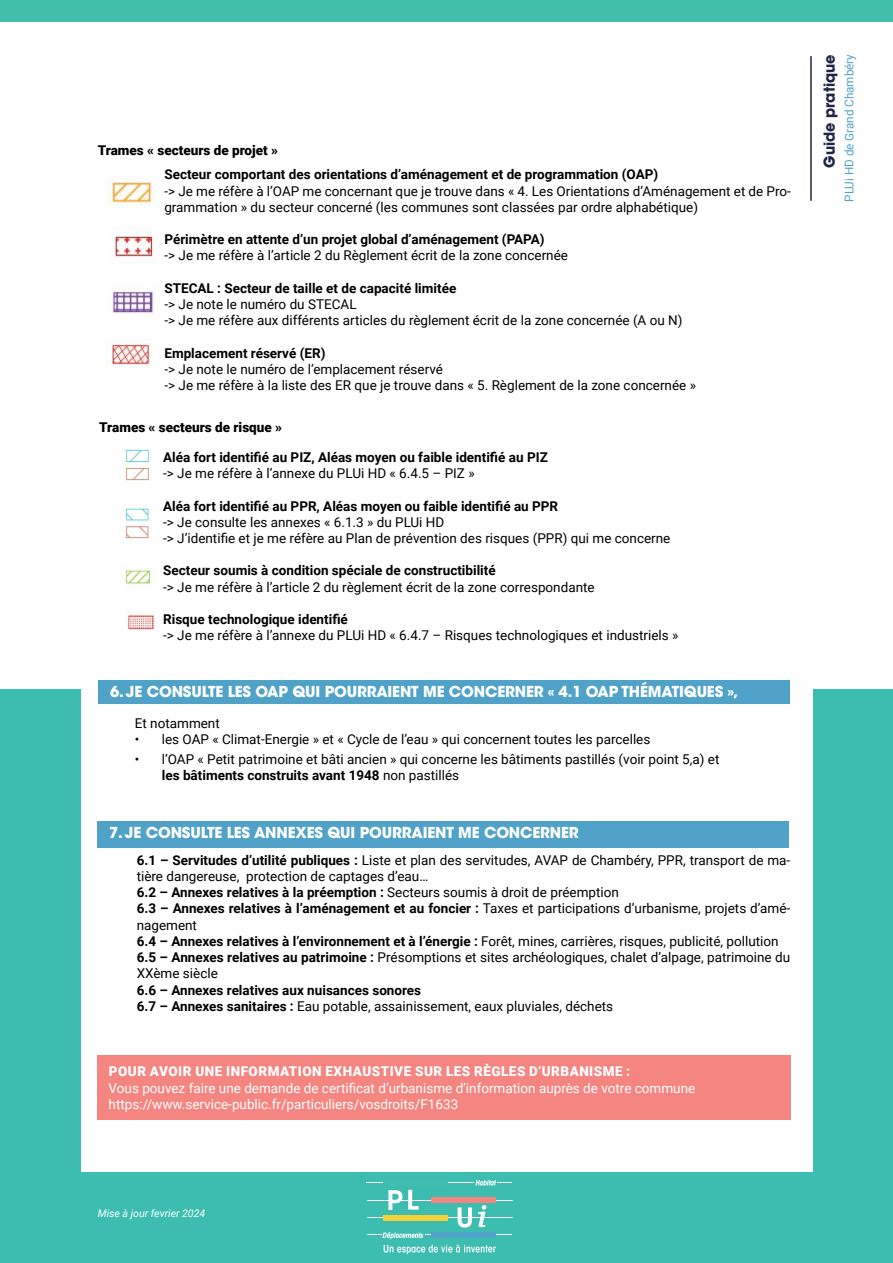
<style>
.page{position:relative;width:893px;height:1263px;background:#fff}
.page>*{position:absolute;margin:0;border:0;box-sizing:border-box;transform-origin:0 0}
.t1{font:700 15px "ITC Avant Garde Std";letter-spacing:-.01em;color:#fff}
.t2{font:700 15px "ITC Avant Garde Std";color:#212649}
.t3{font:13.5px/16.2px "Roboto";color:#000}
.t4{font:700 13.5px "Roboto";color:#000}
.t5{font:13.5px "Roboto";color:#fff}
.t6{font:900 13.5px "Roboto";letter-spacing:.035em;color:#fff}
.t7{font:900 13.5px "Roboto";color:#000}
.t8{font:12px "Roboto";color:#50a2c8}
.t9{font:italic 10.5px "Roboto";color:#fff}
.s1{font-weight:700}
.s2{font-weight:400}
</style>
<div class="page">
<hr style="left:810px;top:56px;width:2px;height:145px;background:#212649">
<div style="left:0;top:689px;width:893px;height:574px;background:#3dbdaf"></div>
<div style="left:0;top:0;width:893px;height:21px;background:#42bead"></div>
<div style="left:81px;top:656px;width:731px;height:516px;background:#fff"></div>
<svg style="left:367px;top:1180px;width:145px;height:74px"></svg>
<div style="left:98px;top:1055px;width:693px;height:65px;background:#f48580"></div>
<img style="left:110px;top:181px;width:46px;height:23px">
<img style="left:114px;top:232px;width:45px;height:26px">
<img style="left:109px;top:287px;width:49px;height:27px">
<img style="left:111px;top:339px;width:40px;height:26px">
<img style="left:124px;top:569px;width:28px;height:15px">
<img style="left:128px;top:613px;width:28px;height:17px">
<div style="left:98px;top:680px;width:691px;height:24px;background:#50a2c8"></div>
<div style="left:97px;top:821px;width:691px;height:26px;background:#50a2c8"></div>
<img style="left:125px;top:450px;width:25px;height:30px">
<img style="left:125px;top:508px;width:25px;height:31px">
<p class="t7" style="left:98px;top:140px;width:182px">Trames « secteurs de projet »</p>
<p class="t4" style="left:164px;top:165px;width:495px">Secteur comportant des orientations d’aménagement et de programmation (OAP)</p>
<p class="t3" style="left:164px;top:182px;width:628px">-&gt; Je me réfère à l’OAP me concernant que je trouve dans « 4. Les Orientations d’Aménagement et de Pro&shy;grammation » du secteur concerné (les communes sont classées par ordre alphabétique)</p>
<p class="t4" style="left:164px;top:230px;width:382px">Périmètre en attente d’un projet global d’aménagement (PAPA)</p>
<p class="t3" style="left:164px;top:247px;width:405px">-&gt; Je me réfère à l’article 2 du Règlement écrit de la zone concernée</p>
<p class="t4" style="left:164px;top:279px;width:293px">STECAL : Secteur de taille et de capacité limitée</p>
<p class="t3" style="left:164px;top:296px;width:194px">-&gt; Je note le numéro du STECAL</p>
<p class="t3" style="left:164px;top:312px;width:520px">-&gt; Je me réfère aux différents articles du règlement écrit de la zone concernée (A ou N)</p>
<p class="t4" style="left:164px;top:343px;width:163px">Emplacement réservé (ER)</p>
<p class="t3" style="left:164px;top:360px;width:280px">-&gt; Je note le numéro de l’emplacement réservé</p>
<p class="t3" style="left:164px;top:377px;width:533px">-&gt; Je me réfère à la liste des ER que je trouve dans « 5. Règlement de la zone concernée »</p>
<p class="t7" style="left:99px;top:417px;width:184px">Trames « secteurs de risque »</p>
<p class="t4" style="left:163px;top:448px;width:386px">Aléa fort identifié au PIZ, Aléas moyen ou faible identifié au PIZ</p>
<p class="t3" style="left:163px;top:465px;width:313px">-&gt; Je me réfère à l’annexe du PLUi HD « 6.4.5 – PIZ »</p>
<p class="t4" style="left:163px;top:496px;width:397px">Aléa fort identifié au PPR, Aléas moyen ou faible identifié au PPR</p>
<p class="t3" style="left:163px;top:513px;width:283px">-&gt; Je consulte les annexes « 6.1.3 » du PLUi HD</p>
<p class="t3" style="left:163px;top:530px;width:509px">-&gt; J’identifie et je me réfère au Plan de prévention des risques (PPR) qui me concerne</p>
<p class="t4" style="left:163px;top:561px;width:334px">Secteur soumis à condition spéciale de constructibilité</p>
<p class="t3" style="left:163px;top:578px;width:433px">-&gt; Je me réfère à l’article 2 du règlement écrit de la zone correspondante</p>
<p class="t4" style="left:163px;top:610px;width:186px">Risque technologique identifié</p>
<p class="t3" style="left:163px;top:627px;width:517px">-&gt; Je me réfère à l’annexe du PLUi HD « 6.4.7 – Risques technologiques et industriels »</p>
<p class="t1" style="left:110px;top:682px;width:630px">6. JE CONSULTE LES OAP QUI POURRAIENT ME CONCERNER « 4.1 OAP THÉMATIQUES »,</p>
<p class="t3" style="left:135px;top:714px;width:87px">Et notamment</p>
<p class="t3" style="left:135px;top:730px;width:517px">• les OAP « Climat-Energie » et « Cycle de l’eau » qui concernent toutes les parcelles</p>
<p class="t3" style="left:162px;top:750px;width:559px;text-indent:-27px">• l’OAP « Petit patrimoine et bâti ancien » qui concerne les bâtiments pastillés (voir point 5,a) et <span class="s1">les bâtiments construits avant 1948</span> non pastillés</p>
<p class="t1" style="left:109px;top:823px;width:471px">7. JE CONSULTE LES ANNEXES QUI POURRAIENT ME CONCERNER</p>
<p class="t3" style="left:137px;top:851px;width:655px"><span class="s1">6.1 – Servitudes d’utilité publiques :</span> Liste et plan des servitudes, AVAP de Chambéry, PPR, transport de ma&shy;tière dangereuse, protection de captages d’eau…</p>
<p class="t4" style="left:137px;top:883px;width:484px">6.2 – Annexes relatives à la préemption : <span class="s2">Secteurs soumis à droit de préemption</span></p>
<p class="t3" style="left:137px;top:900px;width:655px"><span class="s1">6.3 – Annexes relatives à l’aménagement et au foncier :</span> Taxes et participations d’urbanisme, projets d’amé&shy;nagement</p>
<p class="t4" style="left:137px;top:932px;width:643px">6.4 – Annexes relatives à l’environnement et à l’énergie : <span class="s2">Forêt, mines, carrières, risques, publicité, pollution</span></p>
<p class="t3" style="left:137px;top:949px;width:655px"><span class="s1">6.5 – Annexes relatives au patrimoine :</span> Présomptions et sites archéologiques, chalet d’alpage, patrimoine du<br>XXème siècle</p>
<p class="t4" style="left:137px;top:980px;width:286px">6.6 – Annexes relatives aux nuisances sonores</p>
<p class="t3" style="left:137px;top:997px;width:478px"><span class="s1">6.7 – Annexes sanitaires :</span> Eau potable, assainissement, eaux pluviales, déchets</p>
<p class="t6" style="left:109px;top:1062px;width:523px">POUR AVOIR UNE INFORMATION EXHAUSTIVE SUR LES RÈGLES D’URBANISME :</p>
<p class="t5" style="left:109px;top:1078px;width:588px">Vous pouvez faire une demande de certificat d’urbanisme d’information auprès de votre commune</p>
<p class="t5" style="left:109px;top:1094px;width:351px">https://www.service-public.fr/particuliers/vosdroits/F1633</p>
<p class="t2" style="left:820px;top:168px;width:115px;rotate:-90deg">Guide pratique</p>
<p class="t8" style="left:841px;top:202px;width:149px;rotate:-90deg">PLUi HD de Grand Chambéry</p>
<p class="t9" style="left:98px;top:1206px;width:109px">Mise à jour fevrier 2024</p>
</div>
